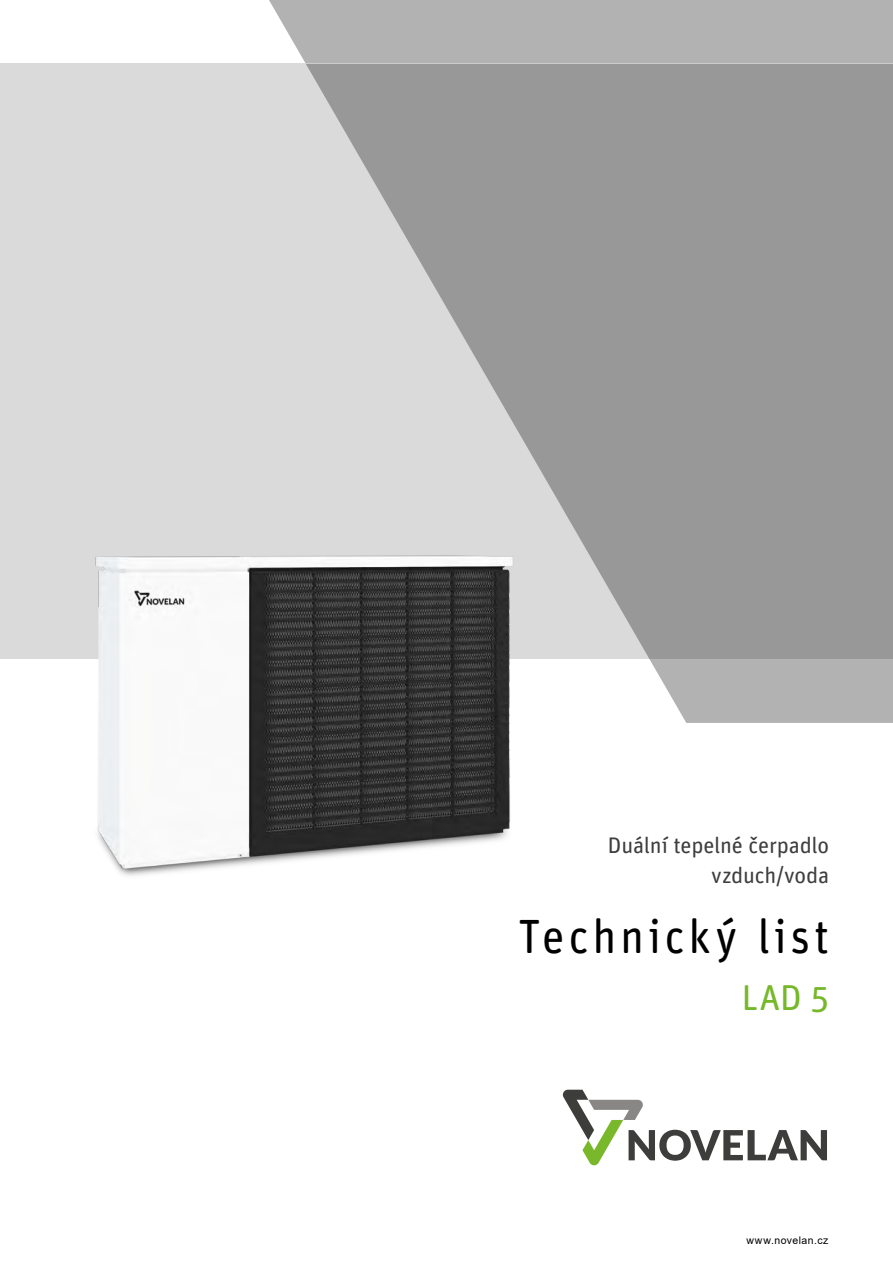
<style>
.page{position:relative;width:893px;height:1263px;background:#fff}
.page>*{position:absolute;margin:0;border:0;box-sizing:border-box;transform-origin:0 0}
.t1{font:48px "Unit Rounded Pro";letter-spacing:.08em;color:#000;scale:.95 1}
.t2{font:36px "Unit Rounded Pro";color:#76b82a}
.t3{font:22.5px/30px "Unit Rounded Pro";letter-spacing:-.01em;color:#3d3e3d;text-align:right}
.t4{font:10.5px "Arial";letter-spacing:.045em;color:#000}
</style>
<div class="page">
<div style="left:269px;top:0;width:624px;height:64px;background:#b3b2b2"></div>
<div style="left:0;top:64px;width:893px;height:595px;background:#dadada"></div>
<svg style="left:306px;top:64px;width:587px;height:595px;fill:#999898"></svg>
<svg style="left:649px;top:659px;width:244px;height:64px"></svg>
<svg style="left:563px;top:1090px;width:264px;height:75px"></svg>
<img style="left:95px;top:536px;width:469px;height:340px">
<p class="t3" style="left:608px;top:830px;width:223px">Duální tepelné čerpadlo vzduch/voda</p>
<h1 class="t1" style="left:518px;top:904px;width:329px">Technický list</h1>
<h2 class="t2" style="left:742px;top:973px;width:89px">LAD 5</h2>
<p class="t4" style="left:747px;top:1233px;width:83px">www.novelan.cz</p>
</div>
